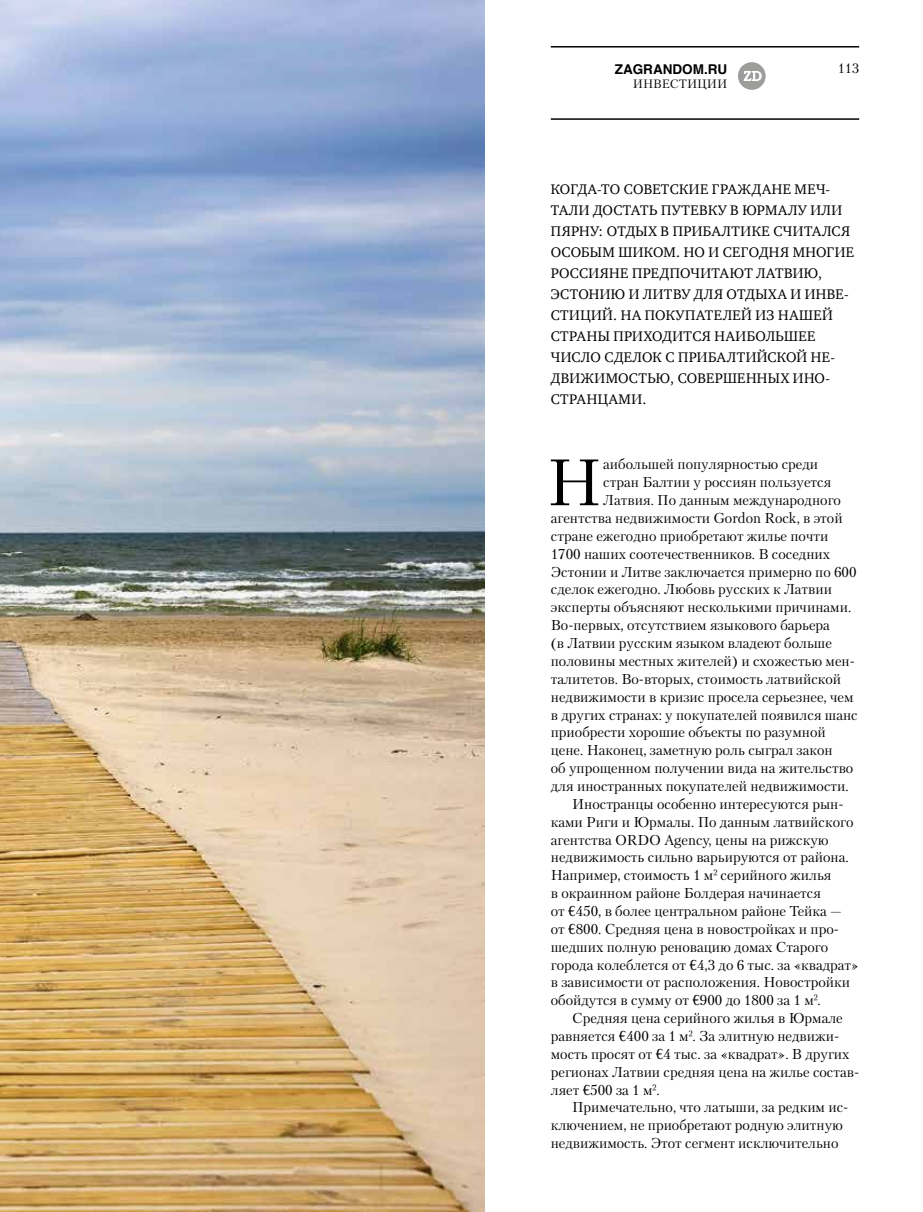
<style>
.page{position:relative;width:923px;height:1212px;background:#fff}
.page>*{position:absolute;margin:0;border:0;box-sizing:border-box;transform-origin:0 0}
.t1{font:65.25px "Petersburg TF";color:#000}
.t2{font:14.25px "Petersburg TF";color:#000}
.t3{font:14.25px/21px "Charter C";letter-spacing:.03em;color:#000}
.t4{font:700 13.5px "Helvetica TF";color:#000}
.t5{font:13.5px "Petersburg TF";color:#000}
.t6{font:12.6px "Petersburg TF";color:#fff}
.t7{font:12px "Petersburg TF";color:#000}
</style>
<div class="page">
<div style="left:738px;top:62px;width:27px;height:28px;background:#9d9d9c;border-radius:50%"></div>
<svg style="left:744px;top:71px;width:17px;height:10px"></svg>
<hr style="left:551px;top:118px;width:308px;height:2px;background:#000">
<hr style="left:551px;top:46px;width:308px;height:2px;background:#000">
<img style="left:0;top:0;width:485px;height:1212px">
<p class="t4" style="left:615px;top:58px;width:114px">ZAGRANDOM.RU</p>
<p class="t5" style="left:838px;top:60px;width:23px">113</p>
<p class="t7" style="left:633px;top:77px;width:21px">Инвестиции</p>
<p class="t6" style="left:743px;top:68px;width:20px">ZD</p>
<p class="t3" style="left:551px;top:179px;width:305px">КОГДА-ТО СОВЕТСКИЕ ГРАЖДАНЕ МЕЧ-<br>ТАЛИ ДОСТАТЬ ПУТЕВКУ В ЮРМАЛУ ИЛИ<br>ПЯРНУ: ОТДЫХ В ПРИБАЛТИКЕ СЧИТАЛСЯ<br>ОСОБЫМ ШИКОМ. НО И СЕГОДНЯ МНОГИЕ<br>РОССИЯНЕ ПРЕДПОЧИТАЮТ ЛАТВИЮ,<br>ЭСТОНИЮ И ЛИТВУ ДЛЯ ОТДЫХА И ИНВЕ-<br>СТИЦИЙ. НА ПОКУПАТЕЛЕЙ ИЗ НАШЕЙ<br>СТРАНЫ ПРИХОДИТСЯ НАИБОЛЬШЕЕ<br>ЧИСЛО СДЕЛОК С ПРИБАЛТИЙСКОЙ НЕ-<br>ДВИЖИМОСТЬЮ, СОВЕРШЕННЫХ ИНО-<br>СТРАНЦАМИ.</p>
<h1 class="t1" style="left:546px;top:442px;width:57px">Н</h1>
<p class="t2" style="left:603px;top:456px;width:216px">аибольшей популярностью среди</p>
<p class="t2" style="left:603px;top:474px;width:229px">стран Балтии у россиян пользуется</p>
<p class="t2" style="left:603px;top:491px;width:239px">Латвия. По данным международного</p>
<p class="t2" style="left:551px;top:509px;width:293px">агентства недвижимости Gordon Rock, в этой</p>
<p class="t2" style="left:551px;top:527px;width:279px">стране ежегодно приобретают жилье почти</p>
<p class="t2" style="left:551px;top:545px;width:281px">1700 наших соотечественников. В соседних</p>
<p class="t2" style="left:551px;top:563px;width:307px">Эстонии и Литве заключается примерно по 600</p>
<p class="t2" style="left:551px;top:581px;width:283px">сделок ежегодно. Любовь русских к Латвии</p>
<p class="t2" style="left:551px;top:599px;width:302px">эксперты объясняют несколькими причинами.</p>
<p class="t2" style="left:551px;top:616px;width:280px">Во-первых, отсутствием языкового барьера</p>
<p class="t2" style="left:551px;top:634px;width:283px">(в Латвии русским языком владеют больше</p>
<p class="t2" style="left:551px;top:652px;width:305px">половины местных жителей) и схожестью мен-</p>
<p class="t2" style="left:551px;top:670px;width:292px">талитетов. Во-вторых, стоимость латвийской</p>
<p class="t2" style="left:551px;top:688px;width:304px">недвижимости в кризис просела серьезнее, чем</p>
<p class="t2" style="left:551px;top:706px;width:308px">в других странах: у покупателей появился шанс</p>
<p class="t2" style="left:551px;top:724px;width:276px">приобрести хорошие объекты по разумной</p>
<p class="t2" style="left:551px;top:741px;width:283px">цене. Наконец, заметную роль сыграл закон</p>
<p class="t2" style="left:551px;top:759px;width:304px">об упрощенном получении вида на жительство</p>
<p class="t2" style="left:551px;top:777px;width:299px">для иностранных покупателей недвижимости.</p>
<p class="t2" style="left:572px;top:795px;width:273px">Иностранцы особенно интересуются рын-</p>
<p class="t2" style="left:551px;top:813px;width:304px">ками Риги и Юрмалы. По данным латвийского</p>
<p class="t2" style="left:551px;top:831px;width:279px">агентства ORDO Agency, цены на рижскую</p>
<p class="t2" style="left:551px;top:849px;width:299px">недвижимость сильно варьируются от района.</p>
<p class="t2" style="left:551px;top:866px;width:282px">Например, стоимость 1 м² серийного жилья</p>
<p class="t2" style="left:551px;top:884px;width:272px">в окраинном районе Болдерая начинается</p>
<p class="t2" style="left:551px;top:902px;width:292px">от €450, в более центральном районе Тейка —</p>
<p class="t2" style="left:551px;top:920px;width:290px">от €800. Средняя цена в новостройках и про-</p>
<p class="t2" style="left:551px;top:938px;width:279px">шедших полную реновацию домах Старого</p>
<p class="t2" style="left:551px;top:956px;width:309px">города колеблется от €4,3 до 6 тыс. за «квадрат»</p>
<p class="t2" style="left:551px;top:974px;width:301px">в зависимости от расположения. Новостройки</p>
<p class="t2" style="left:551px;top:991px;width:271px">обойдутся в сумму от €900 до 1800 за 1 м².</p>
<p class="t2" style="left:572px;top:1009px;width:272px">Средняя цена серийного жилья в Юрмале</p>
<p class="t2" style="left:551px;top:1027px;width:290px">равняется €400 за 1 м². За элитную недвижи-</p>
<p class="t2" style="left:551px;top:1045px;width:300px">мость просят от €4 тыс. за «квадрат». В других</p>
<p class="t2" style="left:551px;top:1063px;width:310px">регионах Латвии средняя цена на жилье состав-</p>
<p class="t2" style="left:551px;top:1081px;width:110px">ляет €500 за 1 м².</p>
<p class="t2" style="left:572px;top:1099px;width:278px">Примечательно, что латыши, за редким ис-</p>
<p class="t2" style="left:551px;top:1116px;width:294px">ключением, не приобретают родную элитную</p>
<p class="t2" style="left:551px;top:1134px;width:289px">недвижимость. Этот сегмент исключительно</p>
</div>
